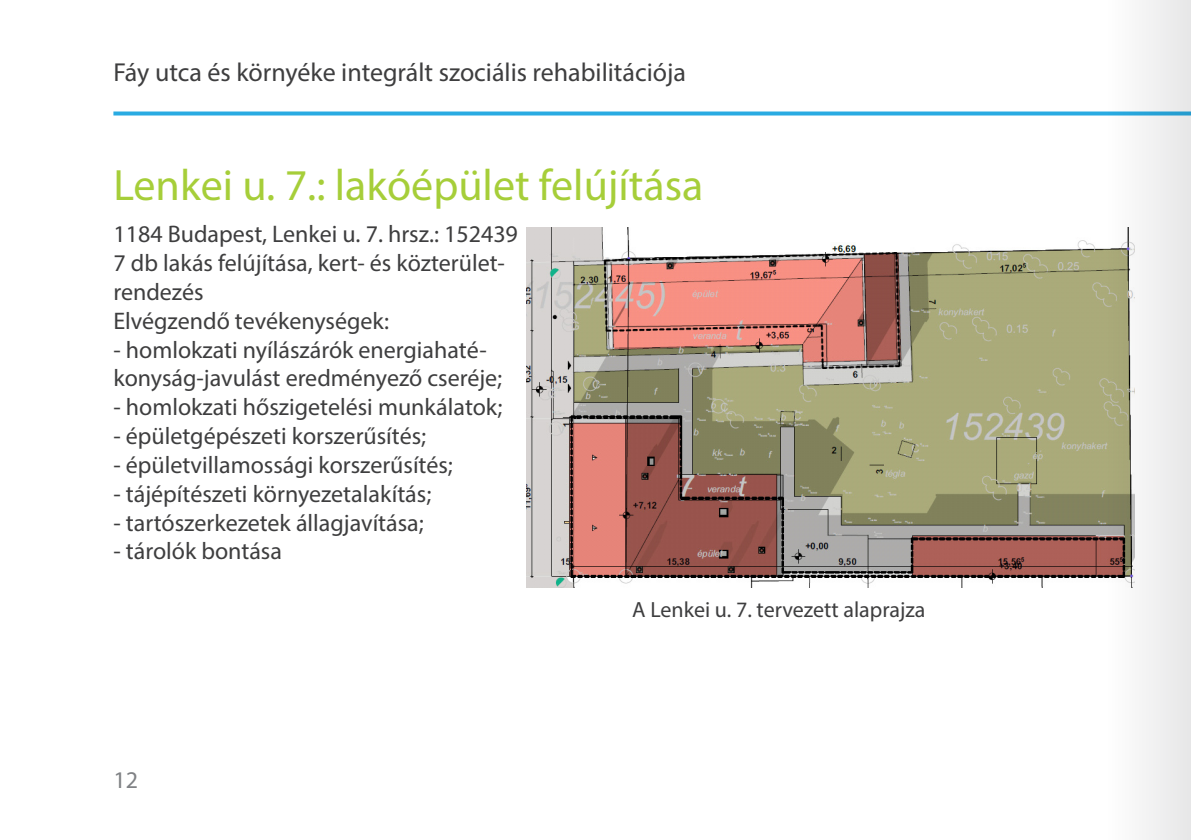
<style>
.page{position:relative;width:1191px;height:840px;background:#fff}
.page>*{position:absolute;margin:0;border:0;box-sizing:border-box;transform-origin:0 0}
.tartalomhoz{font:44px "Myriad Pro";color:#a6ce39}
.t1{font:26px "Myriad Pro";color:#3e3e3f}
.t2{font:24px/28.8px "Myriad Pro";color:#3e3e3f}
.t3{font:24px "Myriad Pro";color:#808285}
.t4{font:22px "Myriad Pro";color:#3e3e3f}
</style>
<div class="page">
<svg style="left:113px;top:111px;width:993px;height:4px;background:#44b5e5"></svg>
<img style="left:526px;top:227px;width:580px;height:360px">
<svg style="left:1106px;top:0;width:85px;height:839px;fill:#f0f0f1"></svg>
<p class="t1" style="left:113px;top:56px;width:574px">Fáy utca és környéke integrált szociális rehabilitációja</p>
<p class="tartalomhoz" style="left:113px;top:158px;width:591px">Lenkei u. 7.: lakóépület felújítása</p>
<p class="t2" style="left:113px;top:219px;width:406px">1184 Budapest, Lenkei u. 7. hrsz.: 152439<br>7 db lakás felújítása, kert- és közterület&shy;rendezés<br>Elvégzendő tevékenységek:</p>
<p class="t2" style="left:113px;top:334px;width:390px">- homlokzati nyílászárók energiahaté&shy;konyság-javulást eredményező cseréje;</p>
<p class="t2" style="left:113px;top:392px;width:390px">- homlokzati hőszigetelési munkálatok;</p>
<p class="t2" style="left:113px;top:421px;width:314px">- épületgépészeti korszerűsítés;</p>
<p class="t2" style="left:113px;top:450px;width:341px">- épületvillamossági korszerűsítés;</p>
<p class="t2" style="left:113px;top:478px;width:319px">- tájépítészeti környezetalakítás;</p>
<p class="t2" style="left:113px;top:507px;width:312px">- tartószerkezetek állagjavítása;</p>
<p class="t2" style="left:113px;top:536px;width:170px">- tárolók bontása</p>
<p class="t3" style="left:113px;top:764px;width:26px">12</p>
<p class="t4" style="left:632px;top:596px;width:295px">A Lenkei u. 7. tervezett alaprajza</p>
</div>
